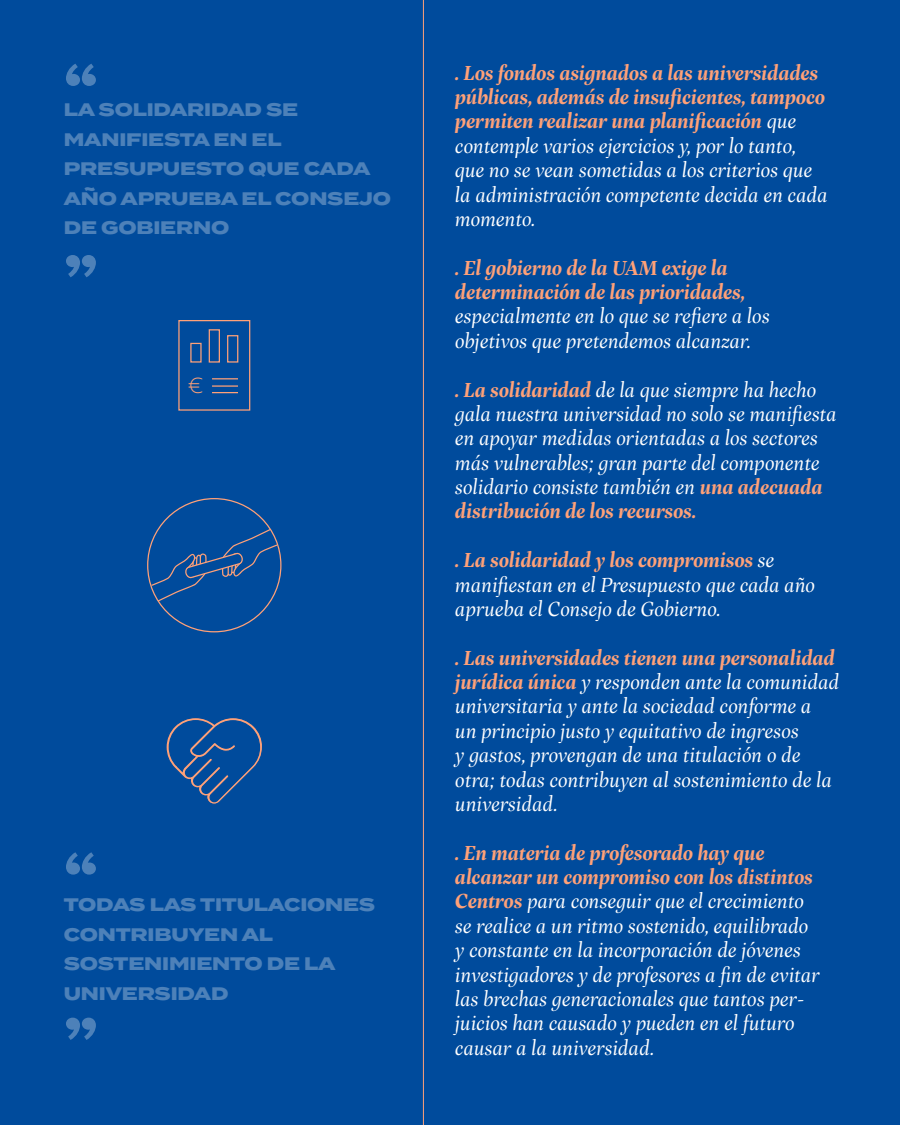
<style>
.page{position:relative;width:900px;height:1125px;background:#004b9c}
.page>*{position:absolute;margin:0;border:0;box-sizing:border-box;transform-origin:0 0}
.Entradillas{font:200 21.75px "TT Hoves";color:#ffa178}
.Entradillas-2{font:italic 21.25px/24.4px "Inka A Title";color:#fff}
.t1{font:800 18.12px/29.6px "Termina";letter-spacing:-.01em;color:#4d81b9}
.s1{font-weight:700;color:#ffa178}
</style>
<div class="page">
<hr style="left:423px;top:0;width:1px;height:1125px;background:#ffa178">
<svg style="left:66px;top:1018px;width:30px;height:22px"></svg>
<svg style="left:66px;top:255px;width:30px;height:22px"></svg>
<svg style="left:66px;top:852px;width:30px;height:23px"></svg>
<svg style="left:66px;top:64px;width:30px;height:22px"></svg>
<div style="left:178px;top:320px;width:72px;height:91px;border:1px solid #ffa178"></div>
<div style="left:209px;top:329px;width:11px;height:34px;border:1px solid #ffa178"></div>
<div style="left:227px;top:335px;width:11px;height:28px;border:1px solid #ffa178"></div>
<svg style="left:212px;top:378px;width:26px;height:1px"></svg>
<hr style="left:212px;top:385px;width:26px;height:2px;background:#ffa178">
<svg style="left:212px;top:392px;width:26px;height:1px"></svg>
<svg style="left:166px;top:718px;width:96px;height:86px"></svg>
<svg style="left:151px;top:526px;width:126px;height:79px"></svg>
<p class="t1" style="left:64px;top:95px;width:329px">LA SOLIDARIDAD SE<br>MANIFIESTA EN EL<br>PRESUPUESTO QUE CADA<br>AÑO APRUEBA EL CONSEJO<br>DE GOBIERNO</p>
<p class="Entradillas" style="left:188px;top:372px;width:17px">€</p>
<p class="t1" style="left:64px;top:890px;width:313px">TODAS LAS TITULACIONES<br>CONTRIBUYEN AL<br>SOSTENIMIENTO DE LA<br>UNIVERSIDAD</p>
<p class="Entradillas-2" style="left:455px;top:61px;width:374px"><span class="s1">. Los fondos asignados a las universidades públicas, además de insuficientes, tampoco permiten realizar una planificación</span> que contemple varios ejercicios y, por lo tanto, que no se vean sometidas a los criterios que la administración competente decida en cada momento.</p>
<p class="Entradillas-2" style="left:455px;top:256px;width:316px"><span class="s1">. El gobierno de la UAM exige la determinación de las prioridades, </span>especialmente en lo que se refiere a los objetivos que pretendemos alcanzar.</p>
<p class="Entradillas-2" style="left:455px;top:377px;width:383px"><span class="s1">. La solidaridad</span> de la que siempre ha hecho gala nuestra universidad no solo se manifiesta en apoyar medidas orientadas a los sectores más vulnerables; gran parte del componente solidario consiste también en <span class="s1">una adecuada distribución de los recursos.</span></p>
<p class="Entradillas-2" style="left:455px;top:548px;width:362px"><span class="s1">. La solidaridad y los compromisos</span> se manifiestan en el Presupuesto que cada año aprueba el Consejo de Gobierno.</p>
<p class="Entradillas-2" style="left:455px;top:646px;width:386px"><span class="s1">. Las universidades tienen una personalidad jurídica única</span> y responden ante la comunidad universitaria y ante la sociedad conforme a<br>un principio justo y equitativo de ingresos<br>y gastos, provengan de una titulación o de otra; todas contribuyen al sostenimiento de la universidad.</p>
<p class="Entradillas-2" style="left:455px;top:841px;width:366px"><span class="s1">. En materia de profesorado hay que alcanzar un compromiso con los distintos Centros</span> para conseguir que el crecimiento se realice a un ritmo sostenido, equilibrado y constante en la incorporación de jóvenes investigadores y de profesores a fin de evitar las brechas generacionales que tantos per&shy;juicios han causado y pueden en el futuro causar a la universidad.</p>
</div>
